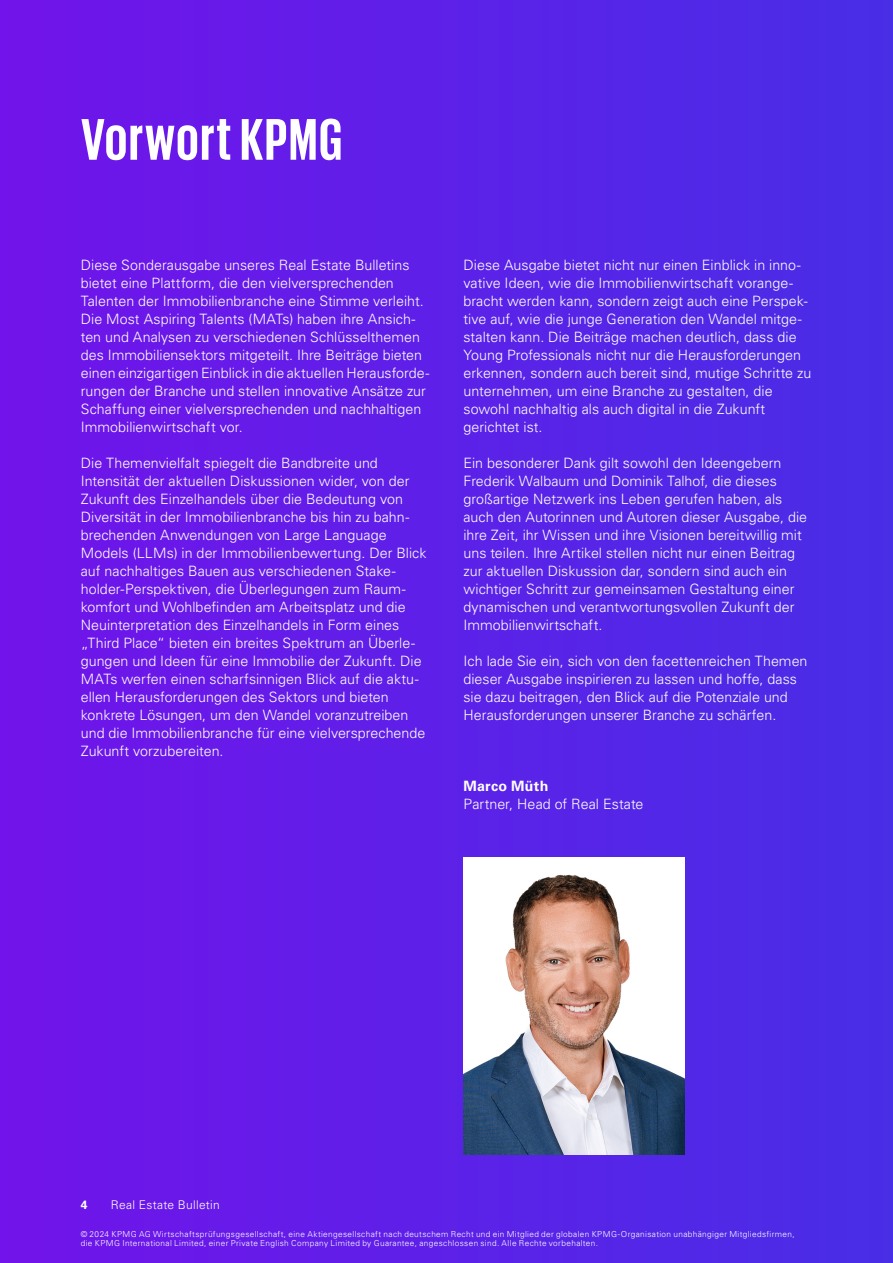
<style>
.page{position:relative;width:893px;height:1263px;background:#fff}
.page>*{position:absolute;margin:0;border:0;box-sizing:border-box;transform-origin:0 0}
.Kapitel_Headline_blau___KPMG_Bold_40pt{font:700 60px "KPMG";letter-spacing:.025em;color:#fff}
.Copytext_schwarz___Univers_Light{font:300 14.25px/18px "Univers LT Std";color:#fff}
.Titel_Zusätzliche_Informationen_weiss___{font:300 14.25px "Univers LT Std";color:#fff}
.Titel_Zusätzliche_Informationen_weiss___-2{font:700 14.25px "Univers LT Std";letter-spacing:.015em;color:#fff}
.t1{font:300 12px "Univers LT Std";letter-spacing:.02em;color:#fff}
.t2{font:700 12px "Univers LT Std";color:#fff}
.t3{font:300 8.25px/9px "Univers LT Std";letter-spacing:.045em;color:#fff}
</style>
<div class="page">
<div style="left:0;top:0;width:893px;height:1263px;background:linear-gradient(to right,#7213ea,#482ee6)"></div>
<img style="left:463px;top:857px;width:222px;height:298px">
<p class="Kapitel_Headline_blau___KPMG_Bold_40pt" style="left:81px;top:109px;width:263px">Vorwort KPMG</p>
<p class="Copytext_schwarz___Univers_Light" style="left:81px;top:256px;width:350px">Diese Sonderausgabe unseres Real Estate Bulletins bietet eine Plattform, die den vielversprechenden Talenten der Immobilienbranche eine Stimme verleiht.<br>Die Most Aspiring Talents (MATs) haben ihre Ansich&shy;ten und Analysen zu verschiedenen Schlüsselthemen des Immobiliensektors mitgeteilt. Ihre Beiträge bieten einen einzigartigen Einblick in die aktuellen Herausforde&shy;rungen der Branche und stellen innovative Ansätze zur Schaffung einer vielversprechenden und nachhaltigen Immobilienwirtschaft vor.</p>
<p class="Copytext_schwarz___Univers_Light" style="left:81px;top:454px;width:347px">Die Themenvielfalt spiegelt die Bandbreite und Intensität der aktuellen Diskussionen wider, von der Zukunft des Einzelhandels über die Bedeutung von Diversität in der Immobilienbranche bis hin zu bahn&shy;brechenden Anwendungen von Large Language Models (LLMs) in der Immobilienbewertung. Der Blick auf nachhaltiges Bauen aus verschiedenen Stake&shy;holder-Perspektiven, die Überlegungen zum Raum&shy;komfort und Wohlbefinden am Arbeitsplatz und die Neuinterpretation des Einzelhandels in Form eines „Third Place“ bieten ein breites Spektrum an Überle&shy;gungen und Ideen für eine Immobilie der Zukunft. Die MATs werfen einen scharfsinnigen Blick auf die aktu&shy;ellen Herausforderungen des Sektors und bieten konkrete Lösungen, um den Wandel voranzutreiben und die Immobilienbranche für eine vielversprechende Zukunft vorzubereiten.</p>
<p class="Copytext_schwarz___Univers_Light" style="left:463px;top:256px;width:349px">Diese Ausgabe bietet nicht nur einen Einblick in inno&shy;vative Ideen, wie die Immobilienwirtschaft vorange&shy;bracht werden kann, sondern zeigt auch eine Perspek&shy;tive auf, wie die junge Generation den Wandel mitge&shy;stalten kann. Die Beiträge machen deutlich, dass die Young Professionals nicht nur die Herausforderungen erkennen, sondern auch bereit sind, mutige Schritte zu unternehmen, um eine Branche zu gestalten, die sowohl nachhaltig als auch digital in die Zukunft gerichtet ist.</p>
<p class="Copytext_schwarz___Univers_Light" style="left:463px;top:454px;width:345px">Ein besonderer Dank gilt sowohl den Ideengebern Frederik Walbaum und Dominik Talhof, die dieses großartige Netzwerk ins Leben gerufen haben, als auch den Autorinnen und Autoren dieser Ausgabe, die ihre Zeit, ihr Wissen und ihre Visionen bereitwillig mit uns teilen. Ihre Artikel stellen nicht nur einen Beitrag zur aktuellen Diskussion dar, sondern sind auch ein wichtiger Schritt zur gemeinsamen Gestaltung einer dynamischen und verantwortungsvollen Zukunft der Immobilienwirtschaft.</p>
<p class="Copytext_schwarz___Univers_Light" style="left:463px;top:652px;width:345px">Ich lade Sie ein, sich von den facettenreichen Themen dieser Ausgabe inspirieren zu lassen und hoffe, dass sie dazu beitragen, den Blick auf die Potenziale und Herausforderungen unserer Branche zu schärfen.</p>
<p class="Titel_Zusätzliche_Informationen_weiss___-2" style="left:463px;top:777px;width:86px">Marco Müth</p>
<p class="Titel_Zusätzliche_Informationen_weiss___" style="left:463px;top:795px;width:181px">Partner, Head of Real Estate</p>
<p class="t2" style="left:81px;top:1198px;width:8px">4</p>
<p class="t1" style="left:111px;top:1197px;width:110px">Real Estate Bulletin</p>
<p class="t3" style="left:81px;top:1229px;width:715px">© 2024 KPMG AG Wirtschaftsprüfungsgesellschaft, eine Aktiengesellschaft nach deutschem Recht und ein Mitglied der globalen KPMG-Organisation unabhängiger Mitgliedsfirmen, die KPMG International Limited, einer Private English Company Limited by Guarantee, angeschlossen sind. Alle Rechte vorbehalten.</p>
</div>
